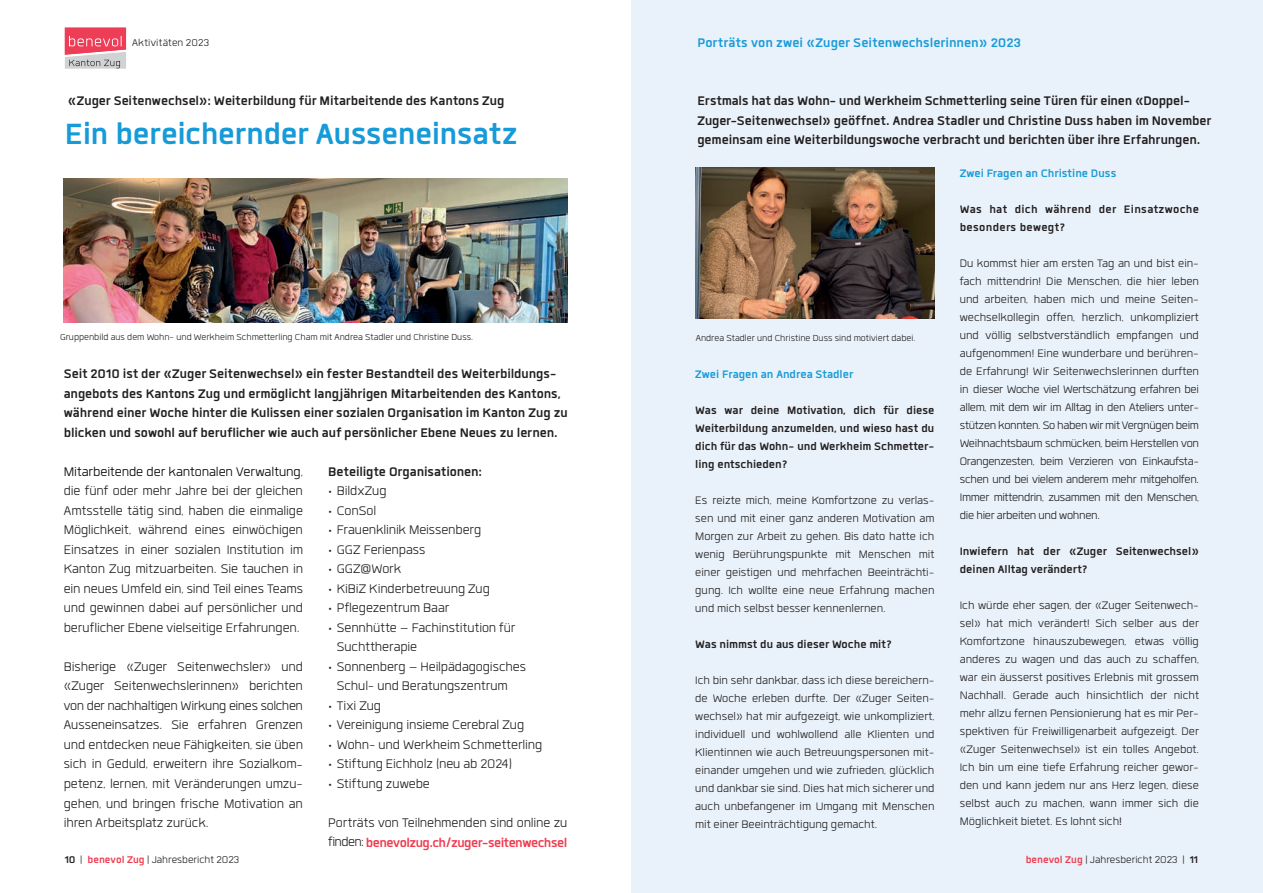
<style>
.page{position:relative;width:1263px;height:893px;background:#fff}
.page>*{position:absolute;margin:0;border:0;box-sizing:border-box;transform-origin:0 0}
.t1{font:700 40.5px "Quan";letter-spacing:-.01em;color:#169bd8}
.t2{font:300 17.25px/19.5px "Quan";letter-spacing:-.005em;color:#231f20;text-align:justify}
.t3{font:700 17.25px/19.5px "Quan";letter-spacing:-.005em;color:#231f20}
.t4{font:700 17.25px "Quan";color:#199bd8}
.t5{font:300 15px/18px "Quan";color:#231f20;text-align:justify}
.t6{font:700 15px/18px "Quan";color:#231f20;text-align:justify}
.t7{font:700 15px "Quan";color:#199bd8}
.t8{font:700 15px/18px "Quan";letter-spacing:.02em;color:#231f20}
.t9{font:300 13.5px "Quan";color:#231f20}
.t10{font:300 12px "Quan";color:#231f20}
.s1{font-weight:700;color:#ee3d50}
.s2{color:#000}
.s3{font-weight:700}
.s4{font-weight:400}
</style>
<div class="page">
<div style="left:631px;top:0;width:632px;height:893px;background:#e9f2fa"></div>
<svg style="left:65px;top:28px;width:61px;height:41px"></svg>
<img style="left:695px;top:167px;width:239px;height:152px">
<img style="left:64px;top:178px;width:503px;height:145px">
<p class="t9" style="left:132px;top:37px;width:79px">Aktivitäten 2023</p>
<p class="t3" style="left:68px;top:91px;width:438px">«Zuger Seitenwechsel»: Weiterbildung für Mitarbeitende des Kantons Zug</p>
<h1 class="t1" style="left:65px;top:115px;width:454px">Ein bereichernder Ausseneinsatz</h1>
<p class="t4" style="left:697px;top:34px;width:325px">Porträts von zwei «Zuger Seitenwechslerinnen» 2023</p>
<p class="t3" style="left:697px;top:91px;width:515px">Erstmals hat das Wohn- und Werkheim Schmetterling seine Türen für einen «Doppel-<br>Zuger-Seitenwechsel» geöffnet. Andrea Stadler und Christine Duss haben im November gemeinsam eine Weiterbildungswoche verbracht und berichten über ihre Erfahrungen.</p>
<p class="t10" style="left:60px;top:332px;width:415px">Gruppenbild aus dem Wohn- und Werkheim Schmetterling Cham mit Andrea Stadler und Christine Duss.</p>
<p class="t10" style="left:696px;top:332px;width:221px">Andrea Stadler und Christine Duss sind motiviert dabei.</p>
<p class="t3" style="left:64px;top:364px;width:506px">Seit 2010 ist der «Zuger Seitenwechsel» ein fester Bestandteil des Weiterbildungs&shy;angebots des Kantons Zug und ermöglicht langjährigen Mitarbeitenden des Kantons, während einer Woche hinter die Kulissen einer sozialen Organisation im Kanton Zug zu blicken und sowohl auf beruflicher wie auch auf persönlicher Ebene Neues zu lernen.</p>
<p class="t7" style="left:695px;top:367px;width:160px">Zwei Fragen an Andrea Stadler</p>
<p class="t6" style="left:695px;top:401px;width:241px">Was war deine Motivation, dich für diese Weiterbildung anzumelden, und wieso hast du dich für das Wohn- und Werkheim Schmetter&shy;ling entschieden?</p>
<p class="t5" style="left:695px;top:491px;width:241px">Es reizte mich, meine Komfortzone zu verlas&shy;sen und mit einer ganz anderen Motivation am Morgen zur Arbeit zu gehen. Bis dato hatte ich wenig Berührungspunkte mit Menschen mit einer geistigen und mehrfachen Beeinträchti&shy;gung. Ich wollte eine neue Erfahrung machen und mich selbst besser kennenlernen.</p>
<p class="t6" style="left:695px;top:635px;width:198px">Was nimmst du aus dieser Woche mit?</p>
<p class="t5" style="left:695px;top:671px;width:241px">Ich bin sehr dankbar, dass ich diese bereichern&shy;de Woche erleben durfte. Der «Zuger Seiten&shy;wechsel» hat mir aufgezeigt, wie unkompliziert, individuell und wohlwollend alle Klienten und Klientinnen wie auch Betreuungspersonen mit&shy;einander umgehen und wie zufrieden, glücklich und dankbar sie sind. Dies hat mich sicherer und auch unbefangener im Umgang mit Menschen mit einer Beeinträchtigung gemacht.</p>
<p class="t3" style="left:328px;top:462px;width:155px">Beteiligte Organisationen:</p>
<p class="t2" style="left:328px;top:481px;width:60px">• BildxZug</p>
<p class="t2" style="left:328px;top:501px;width:49px">• ConSol</p>
<p class="t2" style="left:328px;top:520px;width:155px">• Frauenklinik Meissenberg</p>
<p class="t2" style="left:328px;top:540px;width:99px">• GGZ Ferienpass</p>
<p class="t2" style="left:328px;top:559px;width:74px">• GGZ@Work</p>
<p class="t2" style="left:328px;top:579px;width:163px">• KiBiZ Kinderbetreuung Zug</p>
<p class="t2" style="left:328px;top:598px;width:122px">• Pflegezentrum Baar</p>
<p class="t2" style="left:337px;top:618px;width:180px;text-indent:-9px">• Sennhütte – Fachinstitution für<br>Suchttherapie</p>
<p class="t2" style="left:328px;top:657px;width:199px;text-align:center">• Sonnenberg – Heilpädagogisches<br>Schul- und Beratungszentrum</p>
<p class="t2" style="left:328px;top:696px;width:54px">• Tixi Zug</p>
<p class="t2" style="left:328px;top:715px;width:197px">• Vereinigung insieme Cerebral Zug</p>
<p class="t2" style="left:328px;top:735px;width:216px">• Wohn- und Werkheim Schmetterling</p>
<p class="t2" style="left:328px;top:754px;width:185px">• Stiftung Eichholz (neu ab 2024)</p>
<p class="t2" style="left:328px;top:774px;width:103px">• Stiftung zuwebe</p>
<p class="t2" style="left:328px;top:813px;width:241px">Porträts von Teilnehmenden sind online zu finden: <span class="s1">benevolzug.ch/zuger-seitenwechsel</span></p>
<p class="t2" style="left:64px;top:462px;width:241px"><span class="s2">Mitarbeitende der kantonalen Verwaltung</span>, die fünf oder mehr Jahre bei der gleichen Amtsstelle tätig sind, haben die einmalige Möglichkeit, während eines einwöchigen Einsatzes in einer sozialen Institution im Kanton Zug mitzuarbeiten. Sie tauchen in ein neues Umfeld ein, sind Teil eines Teams und gewinnen dabei auf persönlicher und beruflicher Ebene vielseitige Erfahrungen.</p>
<p class="t2" style="left:64px;top:657px;width:241px">Bisherige «Zuger Seitenwechsler» und «Zuger Seitenwechslerinnen» berichten von der nachhaltigen Wirkung eines solchen Ausseneinsatzes. Sie erfahren Grenzen und entdecken neue Fähigkeiten, sie üben sich in Geduld, erweitern ihre Sozialkom&shy;petenz, lernen, mit Veränderungen umzu&shy;gehen, und bringen frische Motivation an ihren Arbeitsplatz zurück.</p>
<p class="t9" style="left:65px;top:854px;width:176px"><span class="s3">10</span> | <span class="s1">benevol Zug</span> | Jahresbericht 2023</p>
<p class="t7" style="left:960px;top:166px;width:158px">Zwei Fragen an Christine Duss</p>
<p class="t8" style="left:960px;top:200px;width:241px">Was hat dich während der Einsatzwoche besonders bewegt?</p>
<p class="t5" style="left:960px;top:254px;width:241px">Du kommst hier am ersten Tag an und bist ein&shy;fach mittendrin! Die Menschen, die hier leben und arbeiten, haben mich und meine Seiten&shy;wechselkollegin offen, herzlich, unkompliziert und völlig selbstverständlich empfangen und aufgenommen! Eine wunderbare und berühren&shy;de Erfahrung! Wir Seitenwechslerinnen durften in dieser Woche viel Wertschätzung erfahren bei allem, mit dem wir im Alltag in den Ateliers unter&shy;stützen konnten. So haben wir mit Vergnügen beim Weihnachtsbaum schmücken, beim Herstellen von Orangenzesten, beim Verzieren von Einkaufsta&shy;schen und bei vielem anderem mehr mitgeholfen.<br>Immer mittendrin, zusammen mit den Menschen, die hier arbeiten und wohnen.</p>
<p class="t6" style="left:960px;top:542px;width:241px">Inwiefern hat der «Zuger Seitenwechsel» deinen Alltag verändert?</p>
<p class="t5" style="left:960px;top:596px;width:241px">Ich würde eher sagen, der «Zuger Seitenwech&shy;sel» hat mich verändert! Sich selber aus der Komfortzone hinauszubewegen, etwas völlig anderes zu wagen und das auch zu schaffen, war ein äusserst positives Erlebnis mit grossem Nachhall. Gerade auch hinsichtlich der nicht mehr allzu fernen Pensionierung hat es mir Per&shy;spektiven für Freiwilligenarbeit aufgezeigt. Der «Zuger Seitenwechsel» ist ein tolles Angebot.<br>Ich bin um eine tiefe Erfahrung reicher gewor&shy;den und kann jedem nur ans Herz legen, diese selbst auch zu machen, wann immer sich die Möglichkeit bietet. Es lohnt sich<span class="s4">!</span></p>
<p class="t9" style="left:1026px;top:854px;width:174px"><span class="s1">benevol Zug</span> | Jahresbericht 2023 | <span class="s3">11</span></p>
</div>
